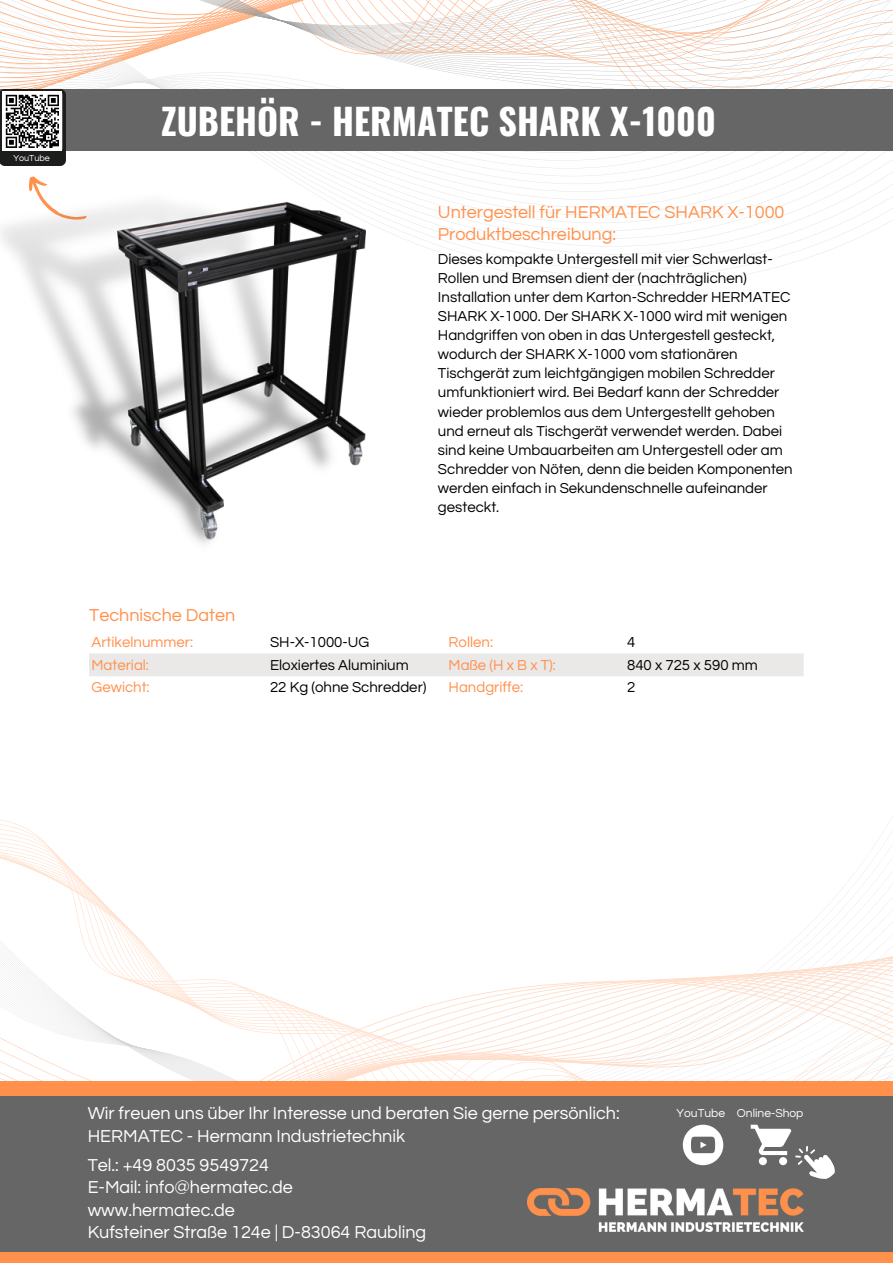
<style>
.page{position:relative;width:893px;height:1264px;background:#fff}
.page>*{position:absolute;margin:0;border:0;box-sizing:border-box;transform-origin:0 0}
.t1{font:700 36px "Oswald";color:#fff}
.t2{font:18px/22.5px "Questrial";color:#fff}
.t3{font:18px/22.5px "Questrial";color:#ff914d}
.t4{font:15px/19px "Questrial";color:#000}
.t5{font:15px "Questrial";color:#ff914d}
.t6{font:12px "Questrial";color:#fff}
.t7{font:9px "Questrial";color:#fff}
</style>
<div class="page">
<svg style="left:65px;top:151px;width:827px;height:135px"></svg>
<svg style="left:0;top:0;width:892px;height:89px"></svg>
<svg style="left:0;top:992px;width:892px;height:88px"></svg>
<div style="left:0;top:1080px;width:892px;height:182px;background:#ff914d"></div>
<div style="left:0;top:1096px;width:892px;height:155px;background:#666"></div>
<div style="left:0;top:89px;width:892px;height:62px;background:#666"></div>
<img style="left:527px;top:1188px;width:276px;height:43px">
<img style="left:0;top:89px;width:65px;height:77px">
<svg style="left:28px;top:172px;width:59px;height:17px"></svg>
<svg style="left:682px;top:1124px;width:41px;height:41px"></svg>
<div style="left:3px;top:92px;width:59px;height:59px;background:#fff"></div>
<svg style="left:5px;top:94px;width:54px;height:54px"></svg>
<div style="left:5px;top:151px;width:55px;height:12px;background:#1c1e1c"></div>
<svg style="left:750px;top:1124px;width:85px;height:55px"></svg>
<div style="left:89px;top:653px;width:714px;height:23px;background:#ebe8e8"></div>
<img style="left:1px;top:189px;width:365px;height:355px">
<p class="t7" style="left:13px;top:154px;width:38px">YouTube</p>
<h1 class="t1" style="left:161px;top:93px;width:556px">ZUBEHÖR - HERMATEC SHARK X-1000</h1>
<p class="t3" style="left:89px;top:604px;width:147px">Technische Daten</p>
<p class="t3" style="left:438px;top:201px;width:348px">Untergestell für HERMATEC SHARK X-1000<br>Produktbeschreibung:</p>
<p class="t4" style="left:438px;top:249px;width:356px">Dieses kompakte Untergestell mit vier Schwerlast-Rollen und Bremsen dient der (nachträglichen)<br>Installation unter dem Karton-Schredder HERMATEC SHARK X-1000. Der SHARK X-1000 wird mit wenigen Handgriffen von oben in das Untergestell gesteckt, wodurch der SHARK X-1000 vom stationären Tischgerät zum leichtgängigen mobilen Schredder umfunktioniert wird. Bei Bedarf kann der Schredder wieder problemlos aus dem Untergestellt gehoben und erneut als Tischgerät verwendet werden. Dabei sind keine Umbauarbeiten am Untergestell oder am Schredder von Nöten, denn die beiden Komponenten werden einfach in Sekundenschnelle aufeinander gesteckt.</p>
<p class="t5" style="left:91px;top:634px;width:103px">Artikelnummer:</p>
<p class="t4" style="left:270px;top:633px;width:101px">SH-X-1000-UG</p>
<p class="t5" style="left:448px;top:634px;width:46px">Rollen:</p>
<p class="t4" style="left:627px;top:633px;width:10px">4</p>
<p class="t5" style="left:91px;top:657px;width:59px">Material:</p>
<p class="t4" style="left:270px;top:655px;width:140px">Eloxiertes Aluminium</p>
<p class="t5" style="left:448px;top:657px;width:109px">Maße (H x B x T):</p>
<p class="t4" style="left:627px;top:655px;width:132px">840 x 725 x 590 mm</p>
<p class="t5" style="left:91px;top:679px;width:60px">Gewicht:</p>
<p class="t4" style="left:270px;top:677px;width:158px">22 Kg (ohne Schredder)</p>
<p class="t5" style="left:448px;top:679px;width:76px">Handgriffe:</p>
<p class="t4" style="left:627px;top:677px;width:10px">2</p>
<p class="t2" style="left:88px;top:1102px;width:533px">Wir freuen uns über Ihr Interesse und beraten Sie gerne persönlich:<br>HERMATEC - Hermann Industrietechnik</p>
<p class="t2" style="left:88px;top:1154px;width:340px">Tel.: +49 8035 9549724<br>E-Mail: info@hermatec.de www.hermatec.de<br>Kufsteiner Straße 124e | D-83064 Raubling</p>
<p class="t6" style="left:676px;top:1107px;width:50px">YouTube</p>
<p class="t6" style="left:736px;top:1107px;width:68px">Online-Shop</p>
</div>
